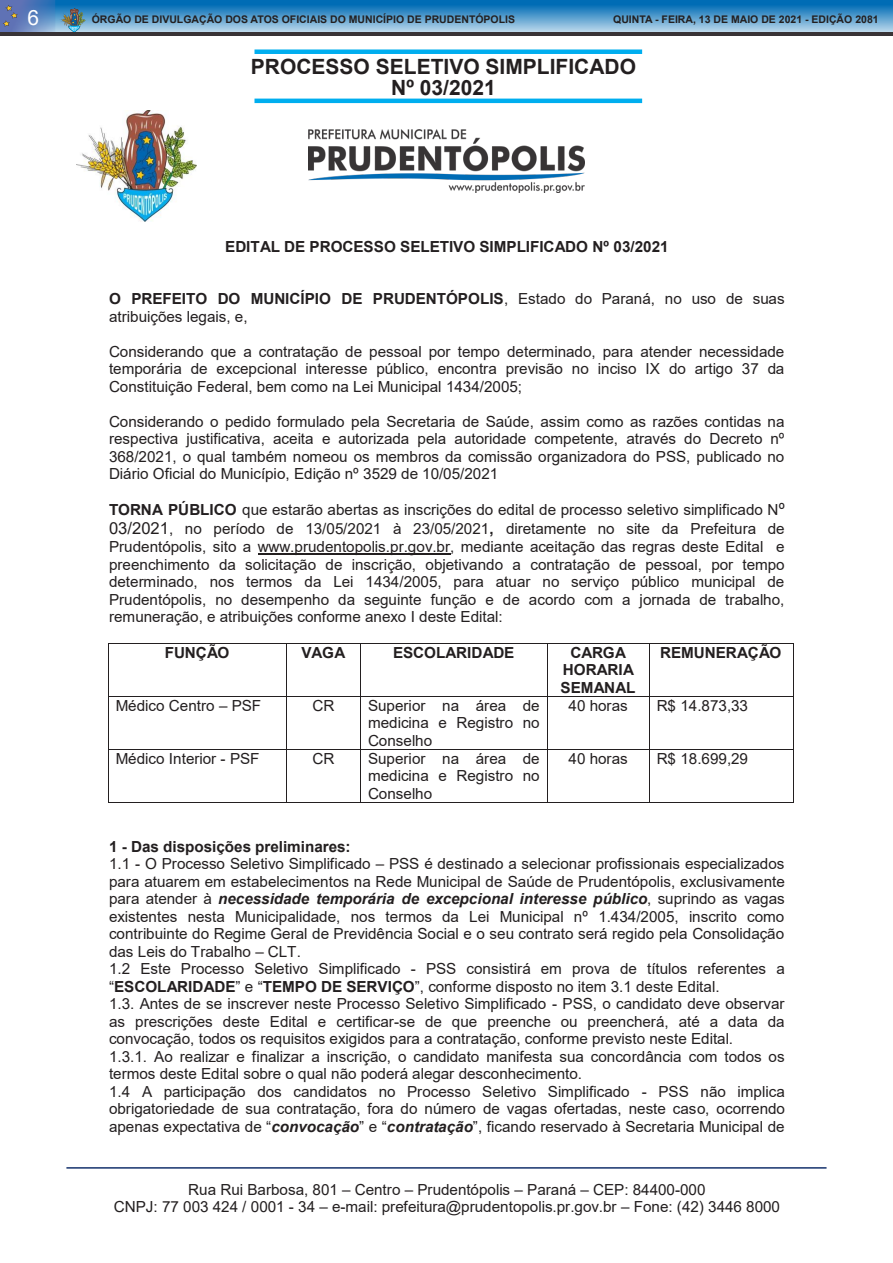
<style>
.page{position:relative;width:893px;height:1263px;background:#fff}
.page>*{position:absolute;margin:0;border:0;box-sizing:border-box;transform-origin:0 0}
.t1{font:700 21px/21px "Arial";color:#231f20;text-align:center}
.t2{font:21px "Arial";color:#fff}
.t3{font:15.3px/17.5px "Arial";color:#231f20;text-align:justify}
.t4{font:700 15.3px/17.5px "Arial";letter-spacing:-.005em;color:#231f20;text-align:center}
.t5{font:700 10.5px "Arial";color:#231f20}
.s1{font-weight:700}
.s2{font-size:16.65px}
.s3{font-style:inherit}
.s4{font-weight:700;font-style:italic}
</style>
<div class="page">
<img style="left:56px;top:0;width:837px;height:32px">
<img style="left:0;top:0;width:56px;height:32px">
<svg style="left:3px;top:5px;width:15px;height:22px"></svg>
<svg style="left:59px;top:8px;width:27px;height:24px"></svg>
<hr style="left:0;top:32px;width:893px;height:4px;background:#383336">
<hr style="left:254px;top:99px;width:388px;height:4px;background:#00aeef">
<div style="left:254px;top:49px;width:388px;height:5px;background:#00aeef"></div>
<img style="left:309px;top:130px;width:276px;height:62px">
<img style="left:77px;top:111px;width:119px;height:111px">
<hr style="left:66px;top:1167px;width:760px;height:1px;background:#002060">
<hr style="left:258px;top:554px;width:192px;height:1px;background:#231f20">
<hr style="left:109px;top:643px;width:177px;height:1px;background:#231f20">
<hr style="left:287px;top:643px;width:73px;height:1px;background:#231f20">
<hr style="left:361px;top:643px;width:186px;height:1px;background:#231f20">
<hr style="left:548px;top:643px;width:101px;height:1px;background:#231f20">
<hr style="left:650px;top:643px;width:143px;height:1px;background:#231f20">
<hr style="left:108px;top:644px;width:1px;height:52px;background:#231f20">
<hr style="left:286px;top:644px;width:1px;height:52px;background:#231f20">
<hr style="left:360px;top:644px;width:1px;height:52px;background:#231f20">
<hr style="left:547px;top:644px;width:1px;height:52px;background:#231f20">
<hr style="left:649px;top:644px;width:1px;height:52px;background:#231f20">
<hr style="left:793px;top:644px;width:1px;height:52px;background:#231f20">
<hr style="left:109px;top:696px;width:177px;height:1px;background:#231f20">
<hr style="left:287px;top:696px;width:73px;height:1px;background:#231f20">
<hr style="left:361px;top:696px;width:186px;height:1px;background:#231f20">
<hr style="left:548px;top:696px;width:101px;height:1px;background:#231f20">
<hr style="left:650px;top:696px;width:143px;height:1px;background:#231f20">
<hr style="left:108px;top:697px;width:1px;height:52px;background:#231f20">
<hr style="left:286px;top:697px;width:1px;height:52px;background:#231f20">
<hr style="left:360px;top:697px;width:1px;height:52px;background:#231f20">
<hr style="left:547px;top:697px;width:1px;height:52px;background:#231f20">
<hr style="left:649px;top:697px;width:1px;height:52px;background:#231f20">
<hr style="left:793px;top:697px;width:1px;height:52px;background:#231f20">
<hr style="left:109px;top:749px;width:177px;height:1px;background:#231f20">
<hr style="left:287px;top:749px;width:73px;height:1px;background:#231f20">
<hr style="left:361px;top:749px;width:186px;height:1px;background:#231f20">
<hr style="left:548px;top:749px;width:101px;height:1px;background:#231f20">
<hr style="left:650px;top:749px;width:143px;height:1px;background:#231f20">
<hr style="left:108px;top:750px;width:1px;height:52px;background:#231f20">
<hr style="left:109px;top:802px;width:177px;height:1px;background:#231f20">
<hr style="left:286px;top:750px;width:1px;height:52px;background:#231f20">
<hr style="left:287px;top:802px;width:73px;height:1px;background:#231f20">
<hr style="left:360px;top:750px;width:1px;height:52px;background:#231f20">
<hr style="left:361px;top:802px;width:186px;height:1px;background:#231f20">
<hr style="left:547px;top:750px;width:1px;height:52px;background:#231f20">
<hr style="left:548px;top:802px;width:101px;height:1px;background:#231f20">
<hr style="left:649px;top:750px;width:1px;height:52px;background:#231f20">
<hr style="left:650px;top:802px;width:143px;height:1px;background:#231f20">
<hr style="left:793px;top:750px;width:1px;height:52px;background:#231f20">
<h1 class="t2" style="left:28px;top:3px;width:13px">6</h1>
<p class="t5" style="left:92px;top:12px;width:425px">ÓRGÃO DE DIVULGAÇÃO DOS ATOS OFICIAIS DO MUNICÍPIO DE PRUDENTÓPOLIS</p>
<p class="t5" style="left:613px;top:12px;width:267px">QUINTA - FEIRA, 13 DE MAIO DE 2021 - EDIÇÃO 2081</p>
<p class="t1" style="left:251px;top:57px;width:387px">PROCESSO SELETIVO SIMPLIFICADO<br>Nº 03/2021</p>
<p class="t4" style="left:225px;top:238px;width:445px">EDITAL DE PROCESSO SELETIVO SIMPLIFICADO Nº 03/2021</p>
<p class="t3" style="left:109px;top:290px;width:677px"><span class="s1">O PREFEITO DO MUNICÍPIO DE PRUDENTÓPOLIS</span>, Estado do Paraná, no uso de suas atribuições legais, e,</p>
<p class="t3" style="left:109px;top:342px;width:677px">Considerando que a contratação de pessoal por tempo determinado, para atender necessidade temporária de excepcional interesse público, encontra previsão no inciso IX do artigo 37 da Constituição Federal, bem como na Lei Municipal 1434/2005;</p>
<p class="t3" style="left:109px;top:412px;width:677px">Considerando o pedido formulado pela Secretaria de Saúde, assim como as razões contidas na respectiva justificativa, aceita e autorizada pela autoridade competente, através do Decreto nº 368/2021, o qual também nomeou os membros da comissão organizadora do PSS, publicado no Diário Oficial do Município, Edição nº 3529 de 10/05/2021</p>
<p class="t3" style="left:109px;top:501px;width:677px"><span class="s1">TORNA PÚBLICO</span> que estarão abertas as inscrições do edital de processo seletivo simplificado N<span class="s2">º 03/2021</span>, no período de 13/05/2021 à 23/05/2021<span class="s1">,</span> diretamente no site da Prefeitura de Prudentópolis, sito a www.prudentopolis.pr.gov.br, mediante aceitação das regras deste Edital e preenchimento da solicitação de inscrição, objetivando a contratação de pessoal, por tempo determinado, nos termos da Lei 1434/2005, para atuar no serviço público municipal de Prudentópolis, no desempenho da seguinte função e de acordo com a jornada de trabalho, remuneração, e atribuições conforme anexo I deste Edital:</p>
<p class="t4" style="left:165px;top:644px;width:66px">FUNÇÃO</p>
<p class="t4" style="left:301px;top:644px;width:46px">VAGA</p>
<p class="t4" style="left:393px;top:644px;width:123px">ESCOLARIDADE</p>
<p class="t4" style="left:561px;top:644px;width:76px">CARGA<br>HORARIA<br>SEMANAL</p>
<p class="t4" style="left:660px;top:644px;width:123px">REMUNERAÇÃO</p>
<p class="t3" style="left:116px;top:696px;width:147px">Médico Centro <span class="s3">–</span> PSF</p>
<p class="t3" style="left:312px;top:696px;width:23px">CR</p>
<p class="t3" style="left:368px;top:696px;width:173px">Superior na área de medicina e Registro no Conselho</p>
<p class="t3" style="left:568px;top:696px;width:61px">40 horas</p>
<p class="t3" style="left:657px;top:696px;width:93px">R$ 14.873,33</p>
<p class="t3" style="left:116px;top:750px;width:145px">Médico Interior - PSF</p>
<p class="t3" style="left:312px;top:750px;width:23px">CR</p>
<p class="t3" style="left:368px;top:750px;width:173px">Superior na área de medicina e Registro no Conselho</p>
<p class="t3" style="left:568px;top:750px;width:61px">40 horas</p>
<p class="t3" style="left:657px;top:750px;width:93px">R$ 18.699,29</p>
<p class="t3" style="left:109px;top:838px;width:677px;text-align:left"><span class="s1">1 - Das disposições preliminares:<br></span>1.1 - O Processo Seletivo Simplificado <span class="s3">–</span> PSS é destinado a selecionar profissionais especializados para atuarem em estabelecimentos na Rede Municipal de Saúde de Prudentópolis, exclusivamente para atender à <span class="s4">necessidade temporária de excepcional interesse público</span>, suprindo as vagas existentes nesta Municipalidade, nos termos da Lei Municipal nº 1.434/2005, inscrito como contribuinte do Regime Geral de Previdência Social e o seu contrato será regido pela Consolidação das Leis do Trabalho <span class="s3">–</span> CLT.<br>1.2 Este Processo Seletivo Simplificado - PSS consistirá em prova de títulos referentes a <span class="s3">“</span><span class="s1">ESCOLARIDADE</span><span class="s3">” e “</span><span class="s1">TEMPO DE SERVIÇO</span><span class="s3">”, conforme disposto no item 3.1 deste Edital.<br></span>1.3. Antes de se inscrever neste Processo Seletivo Simplificado - PSS, o candidato deve observar as prescrições deste Edital e certificar-se de que preenche ou preencherá, até a data da convocação, todos os requisitos exigidos para a contratação, conforme previsto neste Edital.<br>1.3.1. Ao realizar e finalizar a inscrição, o candidato manifesta sua concordância com todos os termos deste Edital sobre o qual não poderá alegar desconhecimento.<br>1.4 A participação dos candidatos no Processo Seletivo Simplificado - PSS não implica obrigatoriedade de sua contratação, fora do número de vagas ofertadas, neste caso, ocorrendo <span class="s3">apenas expectativa de “</span><span class="s4">convocação</span><span class="s3">” e “</span><span class="s4">contratação</span><span class="s3">”, ficando reservado à Secretaria Municipal de</span></p>
<p class="t3" style="left:114px;top:1181px;width:667px;text-align:center">Rua Rui Barbosa, 801 <span class="s3">–</span> Centro <span class="s3">–</span> Prudentópolis <span class="s3">–</span> Paraná <span class="s3">–</span> CEP: 84400-000<br>CNPJ: 77 003 424 / 0001 - 34 <span class="s3">–</span> e-mail: prefeitura@prudentopolis.pr.gov.br <span class="s3">–</span> Fone: (42) 3446 8000</p>
</div>
